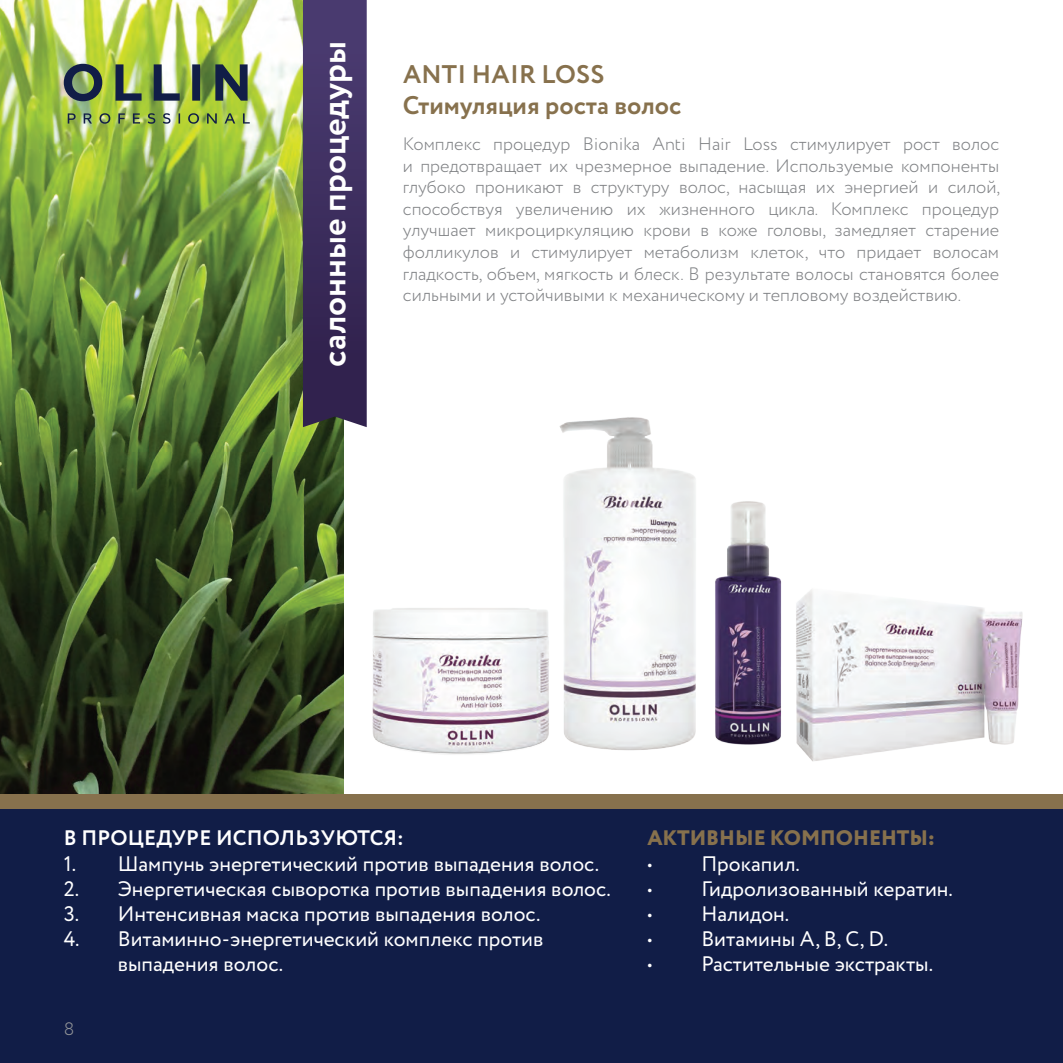
<style>
.page{position:relative;width:1063px;height:1063px;background:#fff}
.page>*{position:absolute;margin:0;border:0;box-sizing:border-box;transform-origin:0 0}
.t1{font:700 34.05px "Circe";color:#fff}
.t2{font:700 25.5px/30.6px "Circe";color:#87714d}
.t3{font:21px/25.2px "Circe";color:#fff}
.t4{font:700 21px "Circe";letter-spacing:.01em;color:#fff}
.t5{font:800 21px "Circe";color:#87714d}
.t6{font:300 18px/21.6px "Circe";color:#808285;text-align:justify}
.t7{font:300 18px "Circe";color:#939598}
</style>
<div class="page">
<img style="left:0;top:0;width:343px;height:794px">
<img style="left:64px;top:64px;width:184px;height:37px">
<svg style="left:68px;top:113px;width:182px;height:11px;background:#8ca554"></svg>
<div style="left:0;top:809px;width:1063px;height:254px;background:#111d47"></div>
<div style="left:0;top:794px;width:1063px;height:15px;background:#87714d"></div>
<svg style="left:303px;top:0;width:64px;height:427px;background:#3d2f5e"></svg>
<img style="left:353px;top:355px;width:670px;height:407px">
<h1 class="t1" style="left:311px;top:367px;width:328px;rotate:-90deg">салонные процедуры</h1>
<h2 class="t2" style="left:403px;top:61px;width:280px">ANTI HAIR LOSS<br>Стимуляция роста волос</h2>
<p class="t6" style="left:403px;top:133px;width:599px">Комплекс процедур Bionika Anti Hair Loss стимулирует рост волос и предотвращает их чрезмерное выпадение. Используемые компоненты глубоко проникают в структуру волос, насыщая их энергией и силой, способствуя увеличению их жизненного цикла. Комплекс процедур улучшает микроциркуляцию крови в коже головы, замедляет старение фолликулов и стимулирует метаболизм клеток, что придает волосам гладкость, объем, мягкость и блеск. В результате волосы становятся более сильными и устойчивыми к механическому и тепловому воздействию.</p>
<p class="t4" style="left:64px;top:824px;width:341px">В ПРОЦЕДУРЕ ИСПОЛЬЗУЮТСЯ:</p>
<p class="t3" style="left:64px;top:852px;width:537px">1. Шампунь энергетический против выпадения волос.</p>
<p class="t3" style="left:64px;top:877px;width:549px">2. Энергетическая сыворотка против выпадения волос.</p>
<p class="t3" style="left:64px;top:902px;width:478px">3. Интенсивная маска против выпадения волос.</p>
<p class="t3" style="left:118px;top:927px;width:427px;text-indent:-54px">4. Витаминно-энергетический комплекс против выпадения волос.</p>
<p class="t7" style="left:64px;top:1017px;width:12px">8</p>
<p class="t5" style="left:647px;top:824px;width:289px">АКТИВНЫЕ КОМПОНЕНТЫ:</p>
<p class="t3" style="left:647px;top:852px;width:154px">• Прокапил.</p>
<p class="t3" style="left:647px;top:877px;width:307px">• Гидролизованный кератин.</p>
<p class="t3" style="left:647px;top:902px;width:144px">• Налидон.</p>
<p class="t3" style="left:647px;top:927px;width:242px">• Витамины A, B, C, D.</p>
<p class="t3" style="left:647px;top:952px;width:287px">• Растительные экстракты.</p>
</div>
